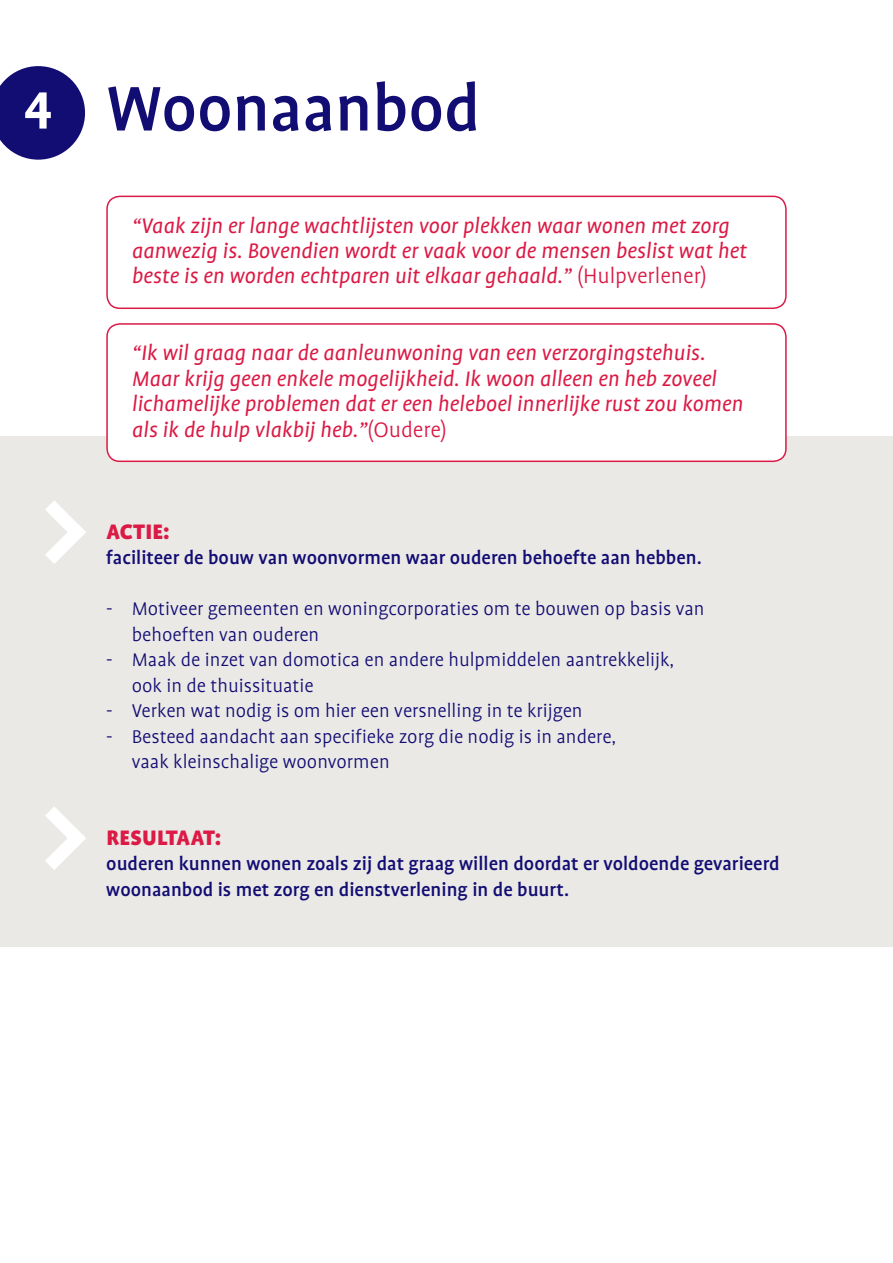
<style>
.page{position:relative;width:893px;height:1263px;background:#fff}
.page>*{position:absolute;margin:0;border:0;box-sizing:border-box;transform-origin:0 0}
.t1{font:500 72px "Profile OT";color:#120d73}
.t2{font:700 60px "Profile OT";color:#fff}
.t3{font:italic 24px/25.5px "Profile OT";color:#db1a45}
.t4{font:900 24px "Profile OT";letter-spacing:.01em;color:#db1a45}
.t5{font:300 21px/25.5px "Profile OT";color:#120d73}
.t6{font:500 21px/25.5px "Profile OT";color:#120d73}
.s1{font-weight:300;font-style:normal}
</style>
<div class="page">
<div style="left:0;top:436px;width:893px;height:511px;background:#ebe9e6"></div>
<svg style="left:45px;top:501px;width:41px;height:63px"></svg>
<svg style="left:45px;top:807px;width:41px;height:63px"></svg>
<div style="left:106px;top:196px;width:681px;height:113px;border:2px solid #db1a45;border-radius:13px"></div>
<div style="left:107px;top:324px;width:679px;height:137px;background:#fff;border-radius:13px"></div>
<div style="left:106px;top:323px;width:681px;height:139px;border:2px solid #db1a45;border-radius:13px"></div>
<svg style="left:0;top:66px;width:85px;height:94px"></svg>
<p class="t2" style="left:24px;top:76px;width:30px">4</p>
<p class="t1" style="left:106px;top:68px;width:375px">Woonaanbod</p>
<p class="t3" style="left:132px;top:213px;width:616px">“Vaak zijn er lange wachtlijsten voor plekken waar wonen met zorg aanwezig is. Bovendien wordt er vaak voor de mensen beslist wat het beste is en worden echtparen uit elkaar gehaald.” <span class="s1">(Hulpverlener)</span></p>
<p class="t3" style="left:132px;top:340px;width:613px">“Ik wil graag naar de aanleunwoning van een verzorgingstehuis.<br>Maar krijg geen enkele mogelijkheid. Ik woon alleen en heb zoveel lichamelijke problemen dat er een heleboel innerlijke rust zou komen als ik de hulp vlakbij heb.”<span class="s1">(Oudere)</span></p>
<p class="t4" style="left:106px;top:518px;width:65px">ACTIE:</p>
<p class="t6" style="left:106px;top:545px;width:597px">faciliteer de bouw van woonvormen waar ouderen behoefte aan hebben.</p>
<p class="t5" style="left:132px;top:596px;width:574px;text-indent:-26px">- Motiveer gemeenten en woningcorporaties om te bouwen op basis van behoeften van ouderen</p>
<p class="t5" style="left:106px;top:647px;width:569px">- Maak de inzet van domotica en andere hulpmiddelen aantrekkelijk,</p>
<p class="t5" style="left:132px;top:673px;width:183px">ook in de thuissituatie</p>
<p class="t5" style="left:106px;top:698px;width:478px">- Verken wat nodig is om hier een versnelling in te krijgen</p>
<p class="t5" style="left:106px;top:724px;width:511px">- Besteed aandacht aan specifieke zorg die nodig is in andere,</p>
<p class="t5" style="left:132px;top:749px;width:259px">vaak kleinschalige woonvormen</p>
<p class="t4" style="left:106px;top:824px;width:116px">RESULTAAT:</p>
<p class="t6" style="left:106px;top:851px;width:675px">ouderen kunnen wonen zoals zij dat graag willen doordat er voldoende gevarieerd woonaanbod is met zorg en dienstverlening in de buurt.</p>
</div>
